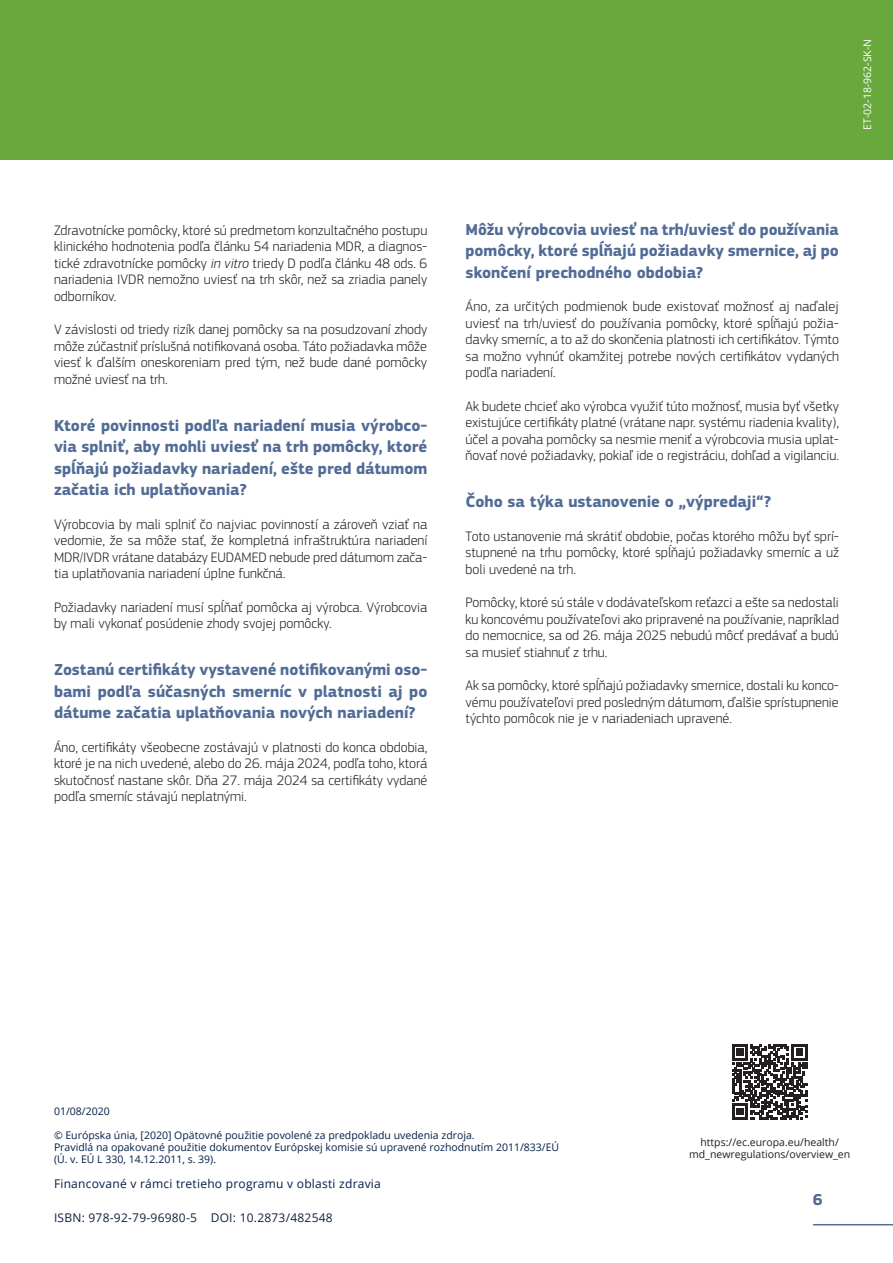
<style>
.page{position:relative;width:893px;height:1263px;background:#fff}
.page>*{position:absolute;margin:0;border:0;box-sizing:border-box;transform-origin:0 0}
.t1{font:700 16.5px/21.5px "EC Square Sans Pro";color:#526c96;text-align:justify}
.D{font:300 14.25px/16.5px "EC Square Sans Pro";color:#231f20;text-align:justify}
.t2{font:12px "Open Sans";letter-spacing:.02em;color:#051f47}
.t3{font:12px "Open Sans";letter-spacing:.02em;color:#0f2044}
.t4{font:10.5px/12px "Open Sans";color:#051f47}
.t5{font:10.5px/12px "Open Sans";color:#231f20;text-align:center}
.t6{font:10.5px "Open Sans";color:#fff}
.s1{font-style:italic}
</style>
<div class="page">
<hr style="left:814px;top:1224px;width:79px;height:1px;background:#526c96">
<div style="left:0;top:0;width:893px;height:159px;background:#68a83c"></div>
<svg style="left:732px;top:1044px;width:75px;height:75px"></svg>
<p class="D" style="left:54px;top:222px;width:375px">Zdravotnícke pomôcky, ktoré sú predmetom konzultačného postupu klinického hodnotenia podľa článku 54 nariadenia MDR, a diagnos&shy;tické zdravotnícke pomôcky <span class="s1">in vitro</span> triedy D podľa článku 48 ods. 6 nariadenia IVDR nemožno uviesť na trh skôr, než sa zriadia panely odborníkov.</p>
<p class="D" style="left:54px;top:321px;width:375px">V závislosti od triedy rizík danej pomôcky sa na posudzovaní zhody môže zúčastniť príslušná notifikovaná osoba. Táto požiadavka môže viesť k ďalším oneskoreniam pred tým, než bude dané pomôcky možné uviesť na trh.</p>
<p class="t1" style="left:54px;top:415px;width:375px">Ktoré povinnosti podľa nariadení musia výrobco&shy;via splniť, aby mohli uviesť na trh pomôcky, ktoré spĺňajú požiadavky nariadení, ešte pred dátumom začatia ich uplatňovania?</p>
<p class="D" style="left:54px;top:516px;width:375px">Výrobcovia by mali splniť čo najviac povinností a zároveň vziať na vedomie, že sa môže stať, že kompletná infraštruktúra nariadení MDR/IVDR vrátane databázy EUDAMED nebude pred dátumom zača&shy;tia uplatňovania nariadení úplne funkčná.</p>
<p class="D" style="left:54px;top:599px;width:375px">Požiadavky nariadení musí spĺňať pomôcka aj výrobca. Výrobcovia by mali vykonať posúdenie zhody svojej pomôcky.</p>
<p class="t1" style="left:54px;top:660px;width:375px">Zostanú certifikáty vystavené notifikovanými oso&shy;bami podľa súčasných smerníc v platnosti aj po dátume začatia uplatňovania nových nariadení?</p>
<p class="D" style="left:54px;top:739px;width:375px">Áno, certifikáty všeobecne zostávajú v platnosti do konca obdobia, ktoré je na nich uvedené, alebo do 26. mája 2024, podľa toho, ktorá skutočnosť nastane skôr. Dňa 27. mája 2024 sa certifikáty vydané podľa smerníc stávajú neplatnými.</p>
<p class="t6" style="left:860px;top:130px;width:92px;rotate:-90deg">ET-02-18-962-SK-N</p>
<p class="t1" style="left:466px;top:219px;width:375px">Môžu výrobcovia uviesť na trh/uviesť do používania pomôcky, ktoré spĺňajú požiadavky smernice, aj po skončení prechodného obdobia?</p>
<p class="D" style="left:466px;top:298px;width:375px">Áno, za určitých podmienok bude existovať možnosť aj naďalej uviesť na trh/uviesť do používania pomôcky, ktoré spĺňajú požia&shy;davky smerníc, a to až do skončenia platnosti ich certifikátov. Týmto sa možno vyhnúť okamžitej potrebe nových certifikátov vydaných podľa nariadení.</p>
<p class="D" style="left:466px;top:398px;width:375px">Ak budete chcieť ako výrobca využiť túto možnosť, musia byť všetky existujúce certifikáty platné (vrátane napr. systému riadenia kvality), účel a povaha pomôcky sa nesmie meniť a výrobcovia musia uplat&shy;ňovať nové požiadavky, pokiaľ ide o registráciu, dohľad a vigilanciu.</p>
<p class="t1" style="left:466px;top:492px;width:307px">Čoho sa týka ustanovenie o „výpredaji“?</p>
<p class="D" style="left:466px;top:528px;width:375px">Toto ustanovenie má skrátiť obdobie, počas ktorého môžu byť sprí&shy;stupnené na trhu pomôcky, ktoré spĺňajú požiadavky smerníc a už boli uvedené na trh.</p>
<p class="D" style="left:466px;top:594px;width:375px">Pomôcky, ktoré sú stále v dodávateľskom reťazci a ešte sa nedostali ku koncovému používateľovi ako pripravené na používanie, napríklad do nemocnice, sa od 26. mája 2025 nebudú môcť predávať a budú sa musieť stiahnuť z trhu.</p>
<p class="D" style="left:466px;top:677px;width:375px">Ak sa pomôcky, ktoré spĺňajú požiadavky smernice, dostali ku konco&shy;vému používateľovi pred posledným dátumom, ďalšie sprístupnenie týchto pomôcok nie je v nariadeniach upravené.</p>
<p class="t4" style="left:54px;top:1105px;width:57px">01/08/2020</p>
<p class="t4" style="left:54px;top:1129px;width:422px">© Európska únia, [2020] Opätovné použitie povolené za predpokladu uvedenia zdroja.</p>
<p class="t4" style="left:54px;top:1141px;width:507px">Pravidlá na opakované použitie dokumentov Európskej komisie sú upravené rozhodnutím 2011/833/EÚ (Ú. v. EÚ L 330, 14.12.2011, s. 39).</p>
<p class="t5" style="left:689px;top:1136px;width:163px">https://ec.europa.eu/health/ md_newregulations/overview_en</p>
<p class="t2" style="left:54px;top:1175px;width:328px">Financované v rámci tretieho programu v oblasti zdravia</p>
<p class="t3" style="left:54px;top:1209px;width:280px">ISBN: 978-92-79-96980-5 DOI: 10.2873/482548</p>
<p class="t1" style="left:813px;top:1189px;width:11px">6</p>
</div>
